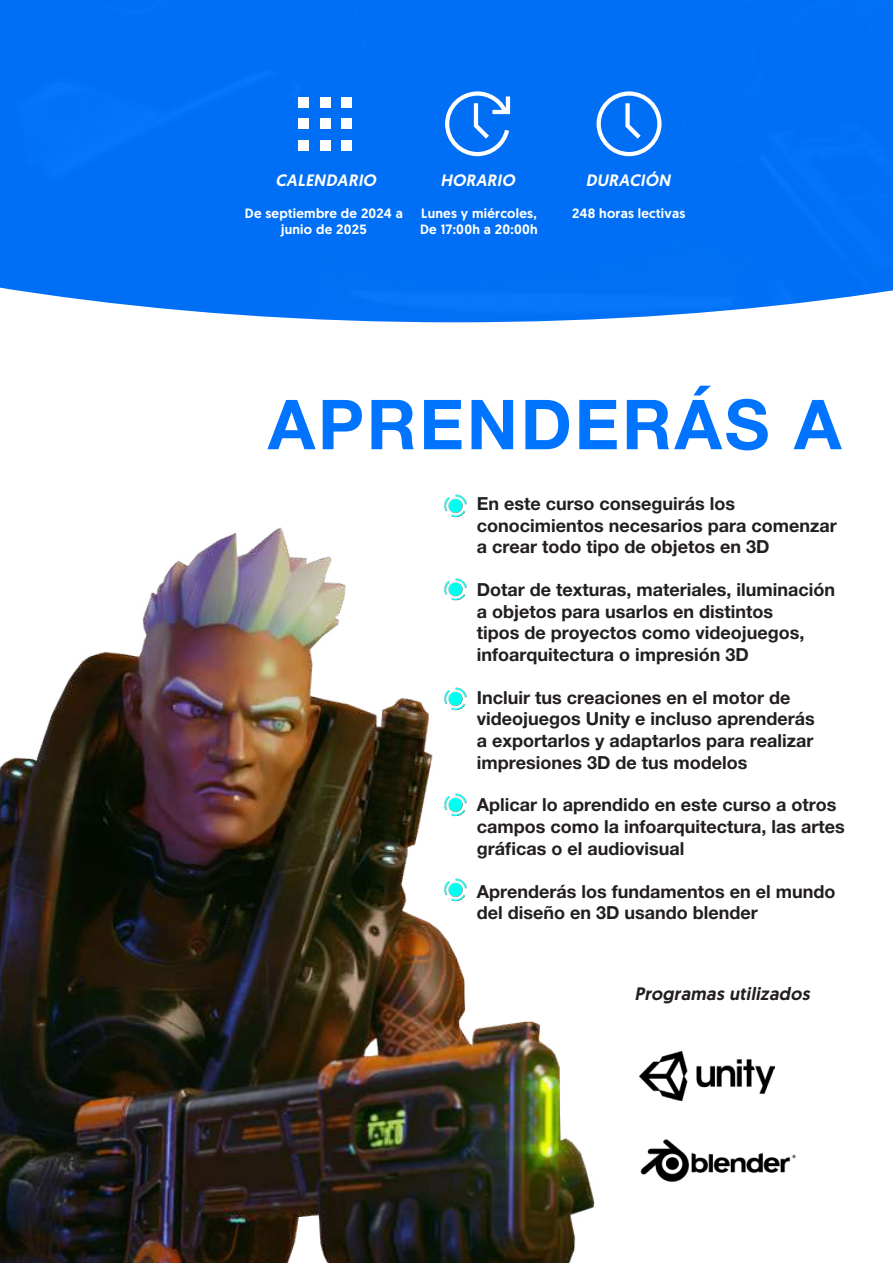
<style>
.page{position:relative;width:893px;height:1263px;background:#fff}
.page>*{position:absolute;margin:0;border:0;box-sizing:border-box;transform-origin:0 0}
.t1{font:69px "Helvetica Neue LT 75 Bd";letter-spacing:.04em;color:#0074ff}
.t2{font:18px/21.6px "Helvetica Neue LT 75 Bd";color:#231f20}
.t3{font:italic 500 18px "Geomanist";color:#231f20}
.t4{font:italic 500 16.5px "Geomanist";color:#fff}
.t5{font:500 13.5px/16.2px "Geomanist";letter-spacing:.02em;color:#fff;text-align:center}
</style>
<div class="page">
<div style="left:0;top:0;width:893px;height:322px;background:#006ff5"></div>
<div style="left:298px;top:97px;width:11px;height:10px;background:#fff"></div>
<div style="left:320px;top:97px;width:10px;height:10px;background:#fff"></div>
<div style="left:341px;top:97px;width:11px;height:10px;background:#fff"></div>
<div style="left:298px;top:118px;width:11px;height:11px;background:#fff"></div>
<div style="left:320px;top:118px;width:10px;height:11px;background:#fff"></div>
<div style="left:341px;top:118px;width:11px;height:11px;background:#fff"></div>
<div style="left:298px;top:140px;width:11px;height:11px;background:#fff"></div>
<div style="left:320px;top:140px;width:10px;height:11px;background:#fff"></div>
<div style="left:341px;top:140px;width:11px;height:11px;background:#fff"></div>
<svg style="left:445px;top:91px;width:65px;height:65px"></svg>
<svg style="left:597px;top:91px;width:65px;height:65px"></svg>
<img style="left:640px;top:1139px;width:155px;height:44px">
<img style="left:639px;top:1051px;width:135px;height:49px">
<img style="left:0;top:527px;width:595px;height:736px">
<img style="left:444px;top:494px;width:23px;height:24px">
<img style="left:443px;top:577px;width:24px;height:26px">
<img style="left:443px;top:687px;width:24px;height:26px">
<img style="left:443px;top:792px;width:24px;height:26px">
<img style="left:443px;top:877px;width:24px;height:26px">
<p class="t4" style="left:275px;top:169px;width:106px">CALENDARIO</p>
<p class="t4" style="left:440px;top:169px;width:80px">HORARIO</p>
<p class="t4" style="left:586px;top:169px;width:90px">DURACIÓN</p>
<p class="t5" style="left:245px;top:205px;width:159px">De septiembre de 2024 a junio de 2025</p>
<p class="t5" style="left:420px;top:205px;width:119px;text-align:left">Lunes y miércoles,<br>De 17:00h a 20:00h</p>
<p class="t5" style="left:572px;top:205px;width:115px">248 horas lectivas</p>
<h1 class="t1" style="left:268px;top:381px;width:575px">APRENDERÁS A</h1>
<p class="t2" style="left:477px;top:492px;width:361px">En este curso conseguirás los conocimientos necesarios para comenzar a crear todo tipo de objetos en 3D</p>
<p class="t2" style="left:477px;top:578px;width:360px">Dotar de texturas, materiales, iluminación a objetos para usarlos en distintos<br>tipos de proyectos como videojuegos, infoarquitectura o impresión 3D</p>
<p class="t2" style="left:477px;top:686px;width:339px">Incluir tus creaciones en el motor de videojuegos Unity e incluso aprenderás a exportarlos y adaptarlos para realizar impresiones 3D de tus modelos</p>
<p class="t2" style="left:477px;top:794px;width:369px">Aplicar lo aprendido en este curso a otros campos como la infoarquitectura, las artes gráficas o el audiovisual</p>
<p class="t2" style="left:477px;top:880px;width:360px">Aprenderás los fundamentos en el mundo del diseño en 3D usando blender</p>
<p class="t3" style="left:634px;top:982px;width:181px">Programas utilizados</p>
</div>
